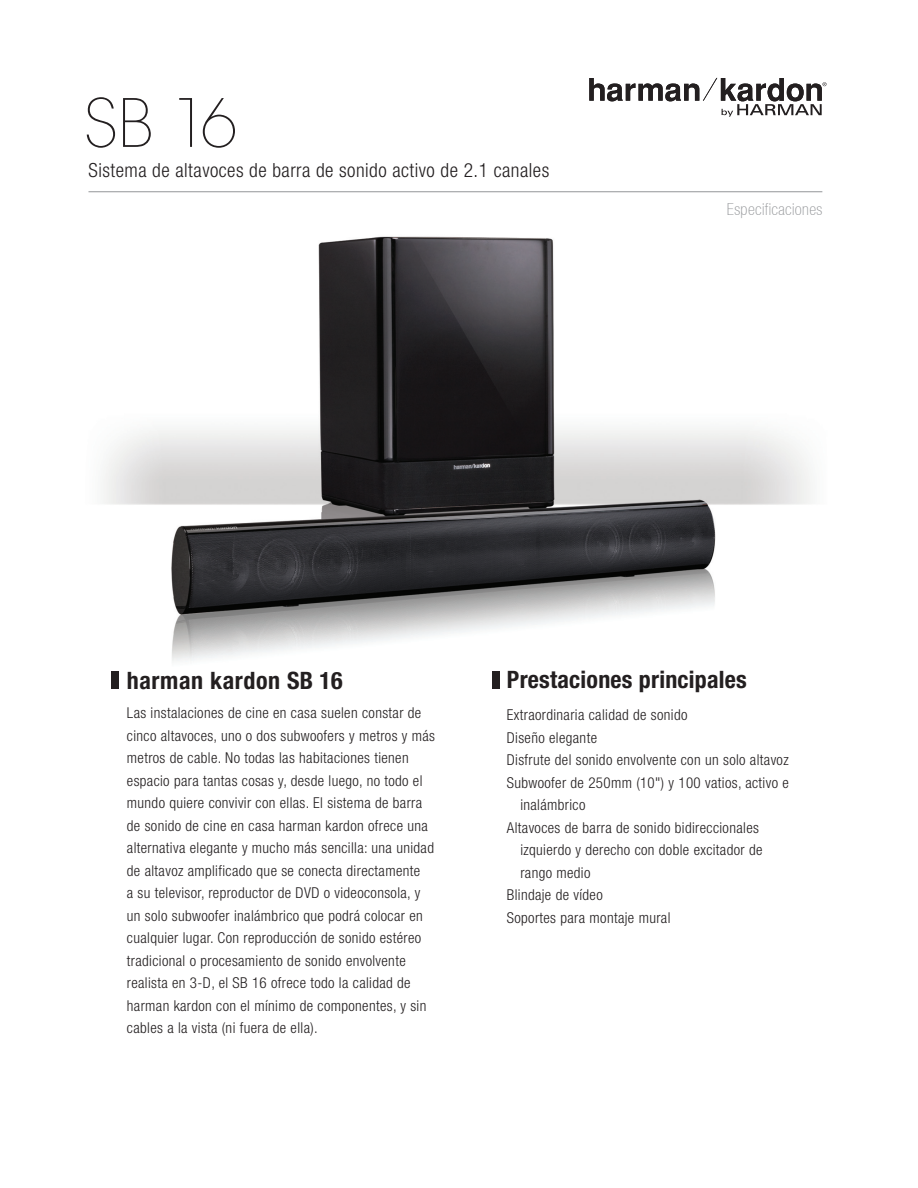
<style>
.page{position:relative;width:918px;height:1188px;background:#fff}
.page>*{position:absolute;margin:0;border:0;box-sizing:border-box;transform-origin:0 0}
.t1{font:200 66px "ITC Avant Garde Std";color:#231f20}
.t2{font:700 condensed 24px "Helvetica Neue";letter-spacing:.01em;color:#231f20}
.t3{font:300 condensed 19.5px "Helvetica Neue";letter-spacing:.025em;color:#231f20}
.t4{font:100 condensed 16.5px "Helvetica Neue LT";letter-spacing:.025em;color:#939598}
.t5{font:300 condensed 15px/22.5px "Helvetica Neue";letter-spacing:.025em;color:#231f20}
</style>
<div class="page">
<img style="left:88px;top:77px;width:735px;height:612px">
<hr style="left:88px;top:192px;width:734px;height:1px;background:#939598">
<svg style="left:589px;top:78px;width:238px;height:39px"></svg>
<div style="left:111px;top:671px;width:8px;height:17px;background:#231f20"></div>
<div style="left:492px;top:671px;width:8px;height:17px;background:#231f20"></div>
<h1 class="t1" style="left:84px;top:84px;width:155px">SB 16</h1>
<h3 class="t3" style="left:88px;top:159px;width:462px">Sistema de altavoces de barra de sonido activo de 2.1 canales</h3>
<p class="t4" style="left:727px;top:200px;width:97px">Especificaciones</p>
<h2 class="t2" style="left:507px;top:665px;width:242px">Prestaciones principales</h2>
<h2 class="t2" style="left:127px;top:666px;width:217px">harman kardon SB 16</h2>
<p class="t5" style="left:127px;top:702px;width:310px">Las instalaciones de cine en casa suelen constar de cinco altavoces, uno o dos subwoofers y metros y más metros de cable. No todas las habitaciones tienen espacio para tantas cosas y, desde luego, no todo el mundo quiere convivir con ellas. El sistema de barra de sonido de cine en casa harman kardon ofrece una alternativa elegante y mucho más sencilla: una unidad de altavoz amplificado que se conecta directamente<br>a su televisor, reproductor de DVD o videoconsola, y un solo subwoofer inalámbrico que podrá colocar en cualquier lugar. Con reproducción de sonido estéreo tradicional o procesamiento de sonido envolvente realista en 3-D, el SB 16 ofrece todo la calidad de harman kardon con el mínimo de componentes, y sin cables a la vista (ni fuera de ella).</p>
<p class="t5" style="left:507px;top:704px;width:182px">Extraordinaria calidad de sonido</p>
<p class="t5" style="left:507px;top:726px;width:92px">Diseño elegante</p>
<p class="t5" style="left:507px;top:749px;width:283px">Disfrute del sonido envolvente con un solo altavoz</p>
<p class="t5" style="left:507px;top:771px;width:283px">Subwoofer de 250mm (10") y 100 vatios, activo e</p>
<p class="t5" style="left:520px;top:794px;width:67px">inalámbrico</p>
<p class="t5" style="left:507px;top:816px;width:254px">Altavoces de barra de sonido bidireccionales</p>
<p class="t5" style="left:520px;top:839px;width:244px">izquierdo y derecho con doble excitador de</p>
<p class="t5" style="left:520px;top:861px;width:72px">rango medio</p>
<p class="t5" style="left:507px;top:884px;width:97px">Blindaje de vídeo</p>
<p class="t5" style="left:507px;top:906px;width:165px">Soportes para montaje mural</p>
</div>
